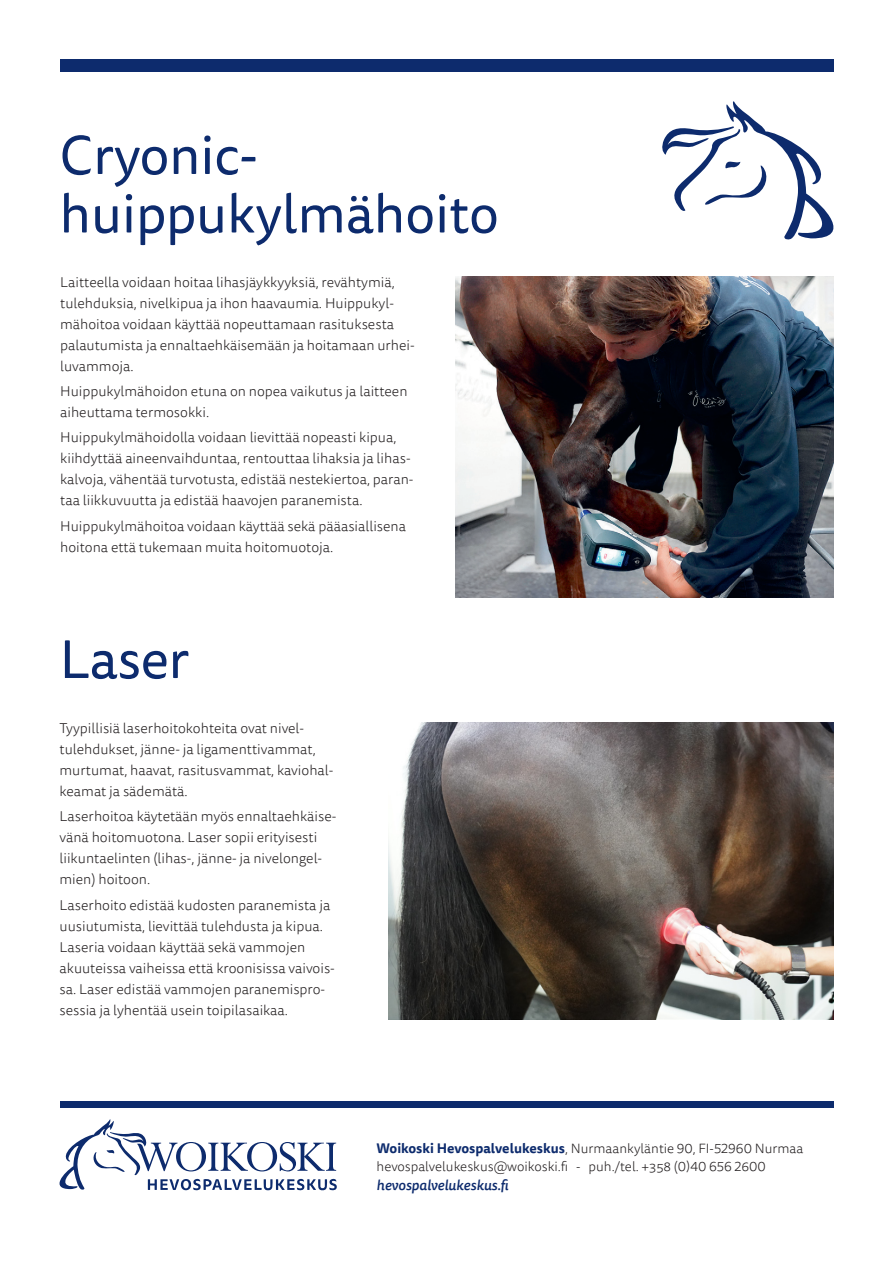
<style>
.page{position:relative;width:893px;height:1263px;background:#fff}
.page>*{position:absolute;margin:0;border:0;box-sizing:border-box;transform-origin:0 0}
.t1{font:54px/58.5px "Tisa Sans Pro";color:#0d2b6d}
.t2{font:300 14.25px/21px "Tisa Sans Pro";color:#231f20}
.t3{font:italic 500 14.25px "Tisa Sans Pro";color:#0d2b6d}
.t4{font:300 13.5px/18px "Tisa Sans Pro";color:#231f20}
.s1{font-weight:700;color:#0d2b6d}
</style>
<div class="page">
<div style="left:60px;top:60px;width:773px;height:12px;background:#0d2b6d"></div>
<div style="left:60px;top:1101px;width:773px;height:6px;background:#0d2b6d"></div>
<svg style="left:59px;top:1119px;width:278px;height:72px"></svg>
<svg style="left:662px;top:101px;width:172px;height:139px"></svg>
<img style="left:455px;top:276px;width:378px;height:321px">
<img style="left:388px;top:723px;width:445px;height:296px">
<p class="t1" style="left:59px;top:127px;width:441px">Cryonic&shy;huippukylmähoito</p>
<p class="t2" style="left:60px;top:272px;width:356px">Laitteella voidaan hoitaa lihasjäykkyyksiä, revähtymiä, tulehduksia, nivelkipua ja ihon haavaumia. Huippukyl&shy;mähoitoa voidaan käyttää nopeuttamaan rasituksesta palautumista ja ennaltaehkäisemään ja hoitamaan urhei&shy;luvammoja.</p>
<p class="t2" style="left:60px;top:381px;width:349px">Huippukylmähoidon etuna on nopea vaikutus ja laitteen aiheuttama termosokki.</p>
<p class="t2" style="left:60px;top:427px;width:355px">Huippukylmähoidolla voidaan lievittää nopeasti kipua, kiihdyttää aineenvaihduntaa, rentouttaa lihaksia ja lihas&shy;kalvoja, vähentää turvotusta, edistää nestekiertoa, paran&shy;taa liikkuvuutta ja edistää haavojen paranemista.</p>
<p class="t2" style="left:60px;top:516px;width:347px">Huippukylmähoitoa voidaan käyttää sekä pääasiallisena hoitona että tukemaan muita hoitomuotoja.</p>
<p class="t1" style="left:59px;top:631px;width:131px">Laser</p>
<p class="t2" style="left:60px;top:718px;width:275px">Tyypillisiä laserhoitokohteita ovat nivel&shy;tulehdukset, jänne- ja ligamenttivammat, murtumat, haavat, rasitusvammat, kaviohal&shy;keamat ja sädemätä.</p>
<p class="t2" style="left:60px;top:806px;width:278px">Laserhoitoa käytetään myös ennaltaehkäise&shy;vänä hoitomuotona. Laser sopii erityisesti liikuntaelinten (lihas-, jänne- ja nivelongel&shy;mien) hoitoon.</p>
<p class="t2" style="left:60px;top:895px;width:277px">Laserhoito edistää kudosten paranemista ja uusiutumista, lievittää tulehdusta ja kipua.<br>Laseria voidaan käyttää sekä vammojen akuuteissa vaiheissa että kroonisissa vaivois&shy;sa. Laser edistää vammojen paranemispro&shy;sessia ja lyhentää usein toipilasaikaa.</p>
<p class="t4" style="left:377px;top:1139px;width:428px"><span class="s1">Woikoski Hevospalvelukeskus</span>, Nurmaankyläntie 90, FI-52960 Nurmaa hevospalvelukeskus@woikoski.fi - puh./tel. +358 (0)40 656 2600</p>
<p class="t3" style="left:377px;top:1175px;width:133px">hevospalvelukeskus.fi</p>
</div>
